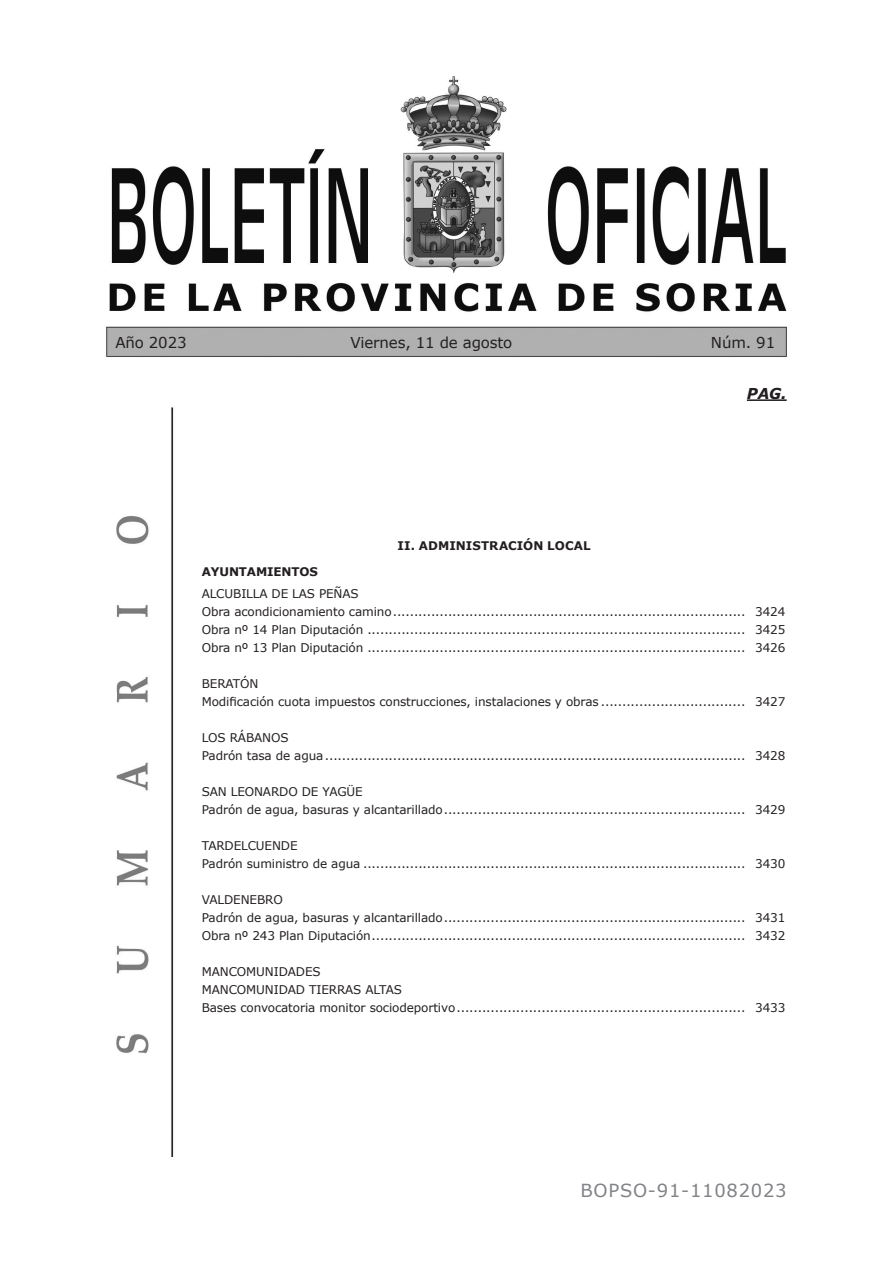
<style>
.page{position:relative;width:893px;height:1263px;background:#fff}
.page>*{position:absolute;margin:0;border:0;box-sizing:border-box;transform-origin:0 0}
.t1{font:18px "Verdana";letter-spacing:.04em;color:#808285}
.t2{font:15px "Verdana";letter-spacing:-.01em;color:#231f20}
.t3{font:italic 700 15px "Verdana";color:#231f20}
.sumario-normal{font:12px "Verdana";letter-spacing:-.01em;color:#231f20}
.TABLAS{font:700 11.85px "Verdana";letter-spacing:.005em;color:#231f20}
.DELEGACIÓN{font:700 11.85px "Verdana";letter-spacing:-.01em;color:#231f20}
</style>
<div class="page">
<img style="left:106px;top:76px;width:681px;height:1081px">
<hr style="left:747px;top:399px;width:40px;height:2px;background:#231f20">
<p class="t2" style="left:115px;top:333px;width:73px">Año 2023</p>
<p class="t2" style="left:350px;top:333px;width:163px">Viernes, 11 de agosto</p>
<p class="t2" style="left:711px;top:333px;width:66px">Núm. 91</p>
<p class="TABLAS" style="left:398px;top:538px;width:195px">II. ADMINISTRACIÓN LOCAL</p>
<p class="t3" style="left:747px;top:384px;width:41px">PAG.</p>
<p class="DELEGACIÓN" style="left:202px;top:564px;width:118px">AYUNTAMIENTOS</p>
<p class="sumario-normal" style="left:202px;top:586px;width:158px">ALCUBILLA DE LAS PEÑAS</p>
<p class="sumario-normal" style="left:202px;top:604px;width:585px">Obra acondicionamiento camino................................................................................... 3424</p>
<p class="sumario-normal" style="left:202px;top:622px;width:585px">Obra nº 14 Plan Diputación ......................................................................................... 3425</p>
<p class="sumario-normal" style="left:202px;top:640px;width:585px">Obra nº 13 Plan Diputación ......................................................................................... 3426</p>
<p class="sumario-normal" style="left:202px;top:676px;width:58px">BERATÓN</p>
<p class="sumario-normal" style="left:202px;top:694px;width:585px">Modificación cuota impuestos construcciones, instalaciones y obras .................................. 3427</p>
<p class="sumario-normal" style="left:202px;top:730px;width:88px">LOS RÁBANOS</p>
<p class="sumario-normal" style="left:202px;top:748px;width:585px">Padrón tasa de agua................................................................................................... 3428</p>
<p class="sumario-normal" style="left:202px;top:784px;width:163px">SAN LEONARDO DE YAGÜE</p>
<p class="sumario-normal" style="left:202px;top:802px;width:585px">Padrón de agua, basuras y alcantarillado....................................................................... 3429</p>
<p class="sumario-normal" style="left:202px;top:838px;width:97px">TARDELCUENDE</p>
<p class="sumario-normal" style="left:202px;top:856px;width:585px">Padrón suministro de agua .......................................................................................... 3430</p>
<p class="sumario-normal" style="left:202px;top:892px;width:83px">VALDENEBRO</p>
<p class="sumario-normal" style="left:202px;top:910px;width:585px">Padrón de agua, basuras y alcantarillado....................................................................... 3431</p>
<p class="sumario-normal" style="left:202px;top:928px;width:585px">Obra nº 243 Plan Diputación........................................................................................ 3432</p>
<p class="sumario-normal" style="left:202px;top:964px;width:120px">MANCOMUNIDADES</p>
<p class="sumario-normal" style="left:202px;top:982px;width:202px">MANCOMUNIDAD TIERRAS ALTAS</p>
<p class="sumario-normal" style="left:202px;top:1000px;width:585px">Bases convocatoria monitor sociodeportivo.................................................................... 3433</p>
<h1 class="t1" style="left:580px;top:1179px;width:208px">BOPSO-91-11082023</h1>
</div>
